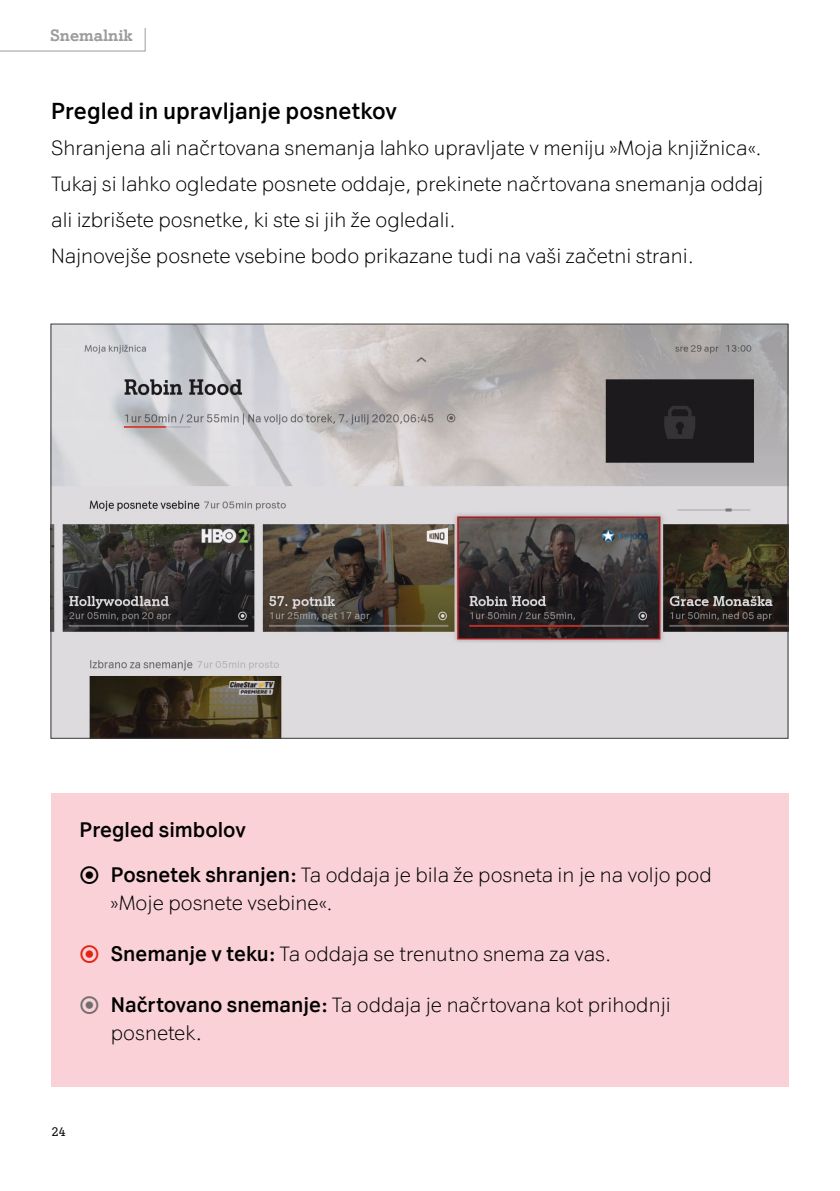
<style>
.page{position:relative;width:840px;height:1191px;background:#fff}
.page>*{position:absolute;margin:0;border:0;box-sizing:border-box;transform-origin:0 0}
.t1{font:700 22px "A1 Sans";color:#000}
.t2{font:300 20px/36px "A1 Sans";color:#000}
.t3{font:700 20px "A1 Sans";color:#000}
.t4{font:700 16px "A1 Serif";color:#9d9d9c}
.t5{font:12px "A1 Serif";color:#000}
.s1{font-weight:700}
.s2{font-size:22px}
</style>
<div class="page">
<img style="left:53px;top:326px;width:732px;height:410px">
<div style="left:51px;top:793px;width:737px;height:293px;background:#f9d1d6"></div>
<svg style="left:0;top:28px;width:146px;height:24px"></svg>
<p class="t4" style="left:50px;top:25px;width:84px">Snemalnik</p>
<p class="t1" style="left:51px;top:97px;width:347px">Pregled in upravljanje posnetkov</p>
<p class="t2" style="left:51px;top:130px;width:713px">Shranjena ali načrtovana snemanja lahko upravljate v meniju »Moja knjižnica«.<br>Tukaj si lahko ogledate posnete oddaje, prekinete načrtovana snemanja oddaj ali izbrišete posnetke, ki ste si jih že ogledali.<br>Najnovejše posnete vsebine bodo prikazane tudi na vaši začetni strani.</p>
<p class="t3" style="left:80px;top:817px;width:167px">Pregled simbolov</p>
<p class="t2" style="left:111px;top:860px;width:602px;line-height:28px"><span class="s1">Posnetek shranjen:</span> Ta oddaja je bila že posneta in je na voljo pod »Moje posnete vsebine«.</p>
<p class="t2" style="left:111px;top:935px;width:501px"><span class="s1">Snemanje v teku:</span> Ta oddaja se trenutno snema za vas.</p>
<p class="t2" style="left:111px;top:990px;width:561px;line-height:28px"><span class="s1">Načrtovano snemanje:</span> Ta oddaja je načrtovana kot prihodnji posnetek<span class="s2">.</span></p>
<p class="t5" style="left:52px;top:1124px;width:15px">24</p>
</div>
